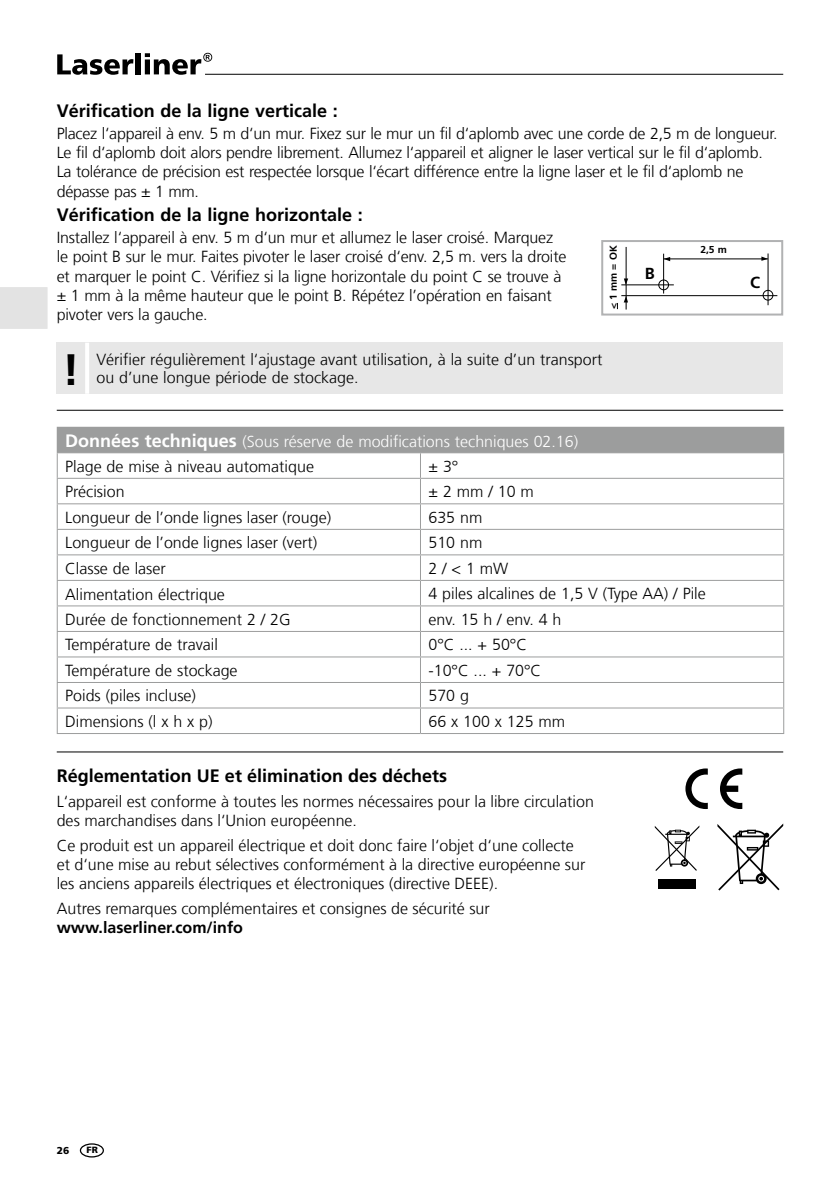
<style>
.page{position:relative;width:840px;height:1191px;background:#fff}
.page>*{position:absolute;margin:0;border:0;box-sizing:border-box;transform-origin:0 0}
.t1{font:700 44px "Frutiger LT Com";color:#000}
.t2{font:700 18px "Frutiger LT Com";color:#000}
.t3{font:300 16px/19.2px "Frutiger LT Com";color:#000}
.t4{font:300 16px/24.8px "Frutiger LT Com";color:#fff}
.t5{font:700 16px "Frutiger LT Com";color:#000}
.t6{font:700 10px "Frutiger LT Com";color:#000}
.t7{font:900 10px "Frutiger LT Com";color:#000}
.t8{font:900 9px "Frutiger LT Com";color:#000}
.s1{font-weight:700;font-size:18px}
.s2{color:#000}
</style>
<div class="page">
<svg style="left:57px;top:54px;width:76px;height:21px"></svg>
<div style="left:136px;top:53px;width:5px;height:21px;background:#000"></div>
<svg style="left:145px;top:53px;width:67px;height:22px"></svg>
<hr style="left:205px;top:74px;width:577px;height:1px;background:#000">
<hr style="left:57px;top:410px;width:725px;height:1px;background:#000">
<hr style="left:57px;top:751px;width:725px;height:1px;background:#000">
<div style="left:658px;top:880px;width:37px;height:9px;background:#000"></div>
<svg style="left:654px;top:826px;width:45px;height:45px"></svg>
<svg style="left:717px;top:824px;width:65px;height:66px"></svg>
<svg style="left:720px;top:768px;width:22px;height:41px"></svg>
<svg style="left:685px;top:768px;width:22px;height:41px"></svg>
<div style="left:601px;top:240px;width:181px;height:75px;background:#fff;border:2px solid #b1b2b3"></div>
<div style="left:658px;top:279px;width:10px;height:11px;border:1px solid #000;border-radius:50%"></div>
<hr style="left:662px;top:254px;width:1px;height:39px;background:#000">
<hr style="left:621px;top:284px;width:52px;height:1px;background:#000">
<hr style="left:663px;top:258px;width:104px;height:1px;background:#000">
<hr style="left:625px;top:247px;width:1px;height:38px;background:#000">
<hr style="left:767px;top:253px;width:1px;height:52px;background:#000">
<hr style="left:621px;top:295px;width:156px;height:1px;background:#000">
<div style="left:762px;top:290px;width:11px;height:11px;border:1px solid #000;border-radius:50%"></div>
<svg style="left:623px;top:278px;width:5px;height:31px"></svg>
<svg style="left:761px;top:256px;width:6px;height:5px"></svg>
<svg style="left:663px;top:257px;width:6px;height:4px"></svg>
<div style="left:57px;top:343px;width:725px;height:51px;background:#e7e7e7"></div>
<hr style="left:85px;top:343px;width:4px;height:51px;background:#fff">
<div style="left:57px;top:427px;width:726px;height:26px;background:#9c9d9d"></div>
<svg style="left:58px;top:453px;width:724px;height:256px"></svg>
<hr style="left:57px;top:478px;width:363px;height:1px;background:#9c9d9d">
<hr style="left:420px;top:478px;width:363px;height:1px;background:#9c9d9d">
<hr style="left:57px;top:503px;width:363px;height:1px;background:#9c9d9d">
<hr style="left:420px;top:503px;width:363px;height:1px;background:#9c9d9d">
<hr style="left:57px;top:529px;width:363px;height:1px;background:#9c9d9d">
<hr style="left:57px;top:554px;width:363px;height:1px;background:#9c9d9d">
<hr style="left:420px;top:529px;width:363px;height:1px;background:#9c9d9d">
<hr style="left:420px;top:554px;width:363px;height:1px;background:#9c9d9d">
<hr style="left:57px;top:580px;width:363px;height:1px;background:#9c9d9d">
<hr style="left:420px;top:580px;width:363px;height:1px;background:#9c9d9d">
<hr style="left:57px;top:605px;width:363px;height:1px;background:#9c9d9d">
<hr style="left:420px;top:605px;width:363px;height:1px;background:#9c9d9d">
<hr style="left:57px;top:631px;width:363px;height:1px;background:#9c9d9d">
<hr style="left:57px;top:656px;width:363px;height:1px;background:#9c9d9d">
<hr style="left:57px;top:682px;width:363px;height:1px;background:#9c9d9d">
<hr style="left:420px;top:631px;width:363px;height:1px;background:#9c9d9d">
<hr style="left:420px;top:656px;width:363px;height:1px;background:#9c9d9d">
<hr style="left:420px;top:682px;width:363px;height:1px;background:#9c9d9d">
<svg style="left:57px;top:453px;width:1px;height:280px"></svg>
<hr style="left:57px;top:707px;width:363px;height:1px;background:#9c9d9d">
<hr style="left:420px;top:707px;width:363px;height:1px;background:#9c9d9d">
<svg style="left:420px;top:453px;width:1px;height:280px"></svg>
<svg style="left:782px;top:453px;width:1px;height:256px"></svg>
<hr style="left:57px;top:733px;width:363px;height:1px;background:#9c9d9d">
<hr style="left:420px;top:733px;width:363px;height:1px;background:#9c9d9d">
<div style="left:0;top:287px;width:48px;height:42px;background:#e3e3e3"></div>
<div style="left:80px;top:1143px;width:24px;height:14px;border:1px solid #000;border-radius:50%"></div>
<p class="t2" style="left:57px;top:100px;width:282px">Vérification de la ligne verticale :</p>
<p class="t3" style="left:57px;top:124px;width:722px">Placez l‘appareil à env. 5 m d‘un mur. Fixez sur le mur un fil d‘aplomb avec une corde de 2,5 m de longueur.<br>Le fil d‘aplomb doit alors pendre librement. Allumez l‘appareil et aligner le laser vertical sur le fil d‘aplomb.<br>La tolérance de précision est respectée lorsque l‘écart différence entre la ligne laser et le fil d‘aplomb ne dépasse pas ± 1 mm.</p>
<p class="t2" style="left:57px;top:204px;width:307px">Vérification de la ligne horizontale :</p>
<p class="t3" style="left:57px;top:228px;width:511px">Installez l‘appareil à env. 5 m d‘un mur et allumez le laser croisé. Marquez le point B sur le mur. Faites pivoter le laser croisé d‘env. 2,5 m. vers la droite et marquer le point C. Vérifiez si la ligne horizontale du point C se trouve à ± 1 mm à la même hauteur que le point B. Répétez l’opération en faisant pivoter vers la gauche.</p>
<p class="t6" style="left:607px;top:309px;width:65px;rotate:-90deg">&lt; 1 mm = OK</p>
<p class="t6" style="left:700px;top:244px;width:28px">2,5 m</p>
<p class="t5" style="left:644px;top:264px;width:11px">B</p>
<p class="t5" style="left:749px;top:273px;width:11px">C</p>
<h1 class="t1" style="left:62px;top:343px;width:19px">!</h1>
<p class="t3" style="left:96px;top:350px;width:507px">Vérifier régulièrement l‘ajustage avant utilisation, à la suite d’un transport</p>
<p class="t3" style="left:96px;top:368px;width:263px">ou d’une longue période de stockage.</p>
<p class="t4" style="left:65px;top:429px;width:514px"><span class="s1">Données techniques</span> (Sous réserve de modifications techniques 02.16)<br><span class="s2">Plage de mise à niveau automatique</span></p>
<p class="t3" style="left:428px;top:456px;width:31px">± 3°</p>
<p class="t3" style="left:65px;top:482px;width:61px">Précision</p>
<p class="t3" style="left:428px;top:482px;width:107px">± 2 mm / 10 m</p>
<p class="t3" style="left:65px;top:507px;width:267px">Longueur de l’onde lignes laser (rouge)</p>
<p class="t3" style="left:428px;top:508px;width:55px">635 nm</p>
<p class="t3" style="left:65px;top:533px;width:253px">Longueur de l’onde lignes laser (vert)</p>
<p class="t3" style="left:428px;top:533px;width:55px">510 nm</p>
<p class="t3" style="left:65px;top:558px;width:102px">Classe de laser</p>
<p class="t3" style="left:428px;top:558px;width:81px">2 / &lt; 1 mW</p>
<p class="t3" style="left:65px;top:585px;width:161px">Alimentation électrique</p>
<p class="t3" style="left:428px;top:584px;width:278px">4 piles alcalines de 1,5 V (Type AA) / Pile</p>
<p class="t3" style="left:65px;top:609px;width:227px">Durée de fonctionnement 2 / 2G</p>
<p class="t3" style="left:428px;top:609px;width:134px">env. 15 h / env. 4 h</p>
<p class="t3" style="left:65px;top:635px;width:154px">Température de travail</p>
<p class="t3" style="left:428px;top:635px;width:100px">0°C ... + 50°C</p>
<p class="t3" style="left:65px;top:660px;width:174px">Température de stockage</p>
<p class="t3" style="left:428px;top:660px;width:114px">-10°C ... + 70°C</p>
<p class="t3" style="left:65px;top:686px;width:132px">Poids (piles incluse)</p>
<p class="t3" style="left:428px;top:686px;width:42px">570 g</p>
<p class="t3" style="left:65px;top:711px;width:149px">Dimensions (l x h x p)</p>
<p class="t3" style="left:428px;top:711px;width:138px">66 x 100 x 125 mm</p>
<p class="t2" style="left:57px;top:765px;width:392px">Réglementation UE et élimination des déchets</p>
<p class="t3" style="left:57px;top:792px;width:538px">L‘appareil est conforme à toutes les normes nécessaires pour la libre circulation des marchandises dans l‘Union européenne.</p>
<p class="t3" style="left:57px;top:836px;width:530px">Ce produit est un appareil électrique et doit donc faire l‘objet d‘une collecte et d‘une mise au rebut sélectives conformément à la directive européenne sur les anciens appareils électriques et électroniques (directive DEEE).</p>
<p class="t3" style="left:57px;top:899px;width:434px">Autres remarques complémentaires et consignes de sécurité sur</p>
<p class="t5" style="left:57px;top:918px;width:188px">www.laserliner.com/info</p>
<p class="t7" style="left:57px;top:1144px;width:14px">26</p>
<p class="t8" style="left:86px;top:1144px;width:13px">FR</p>
</div>
